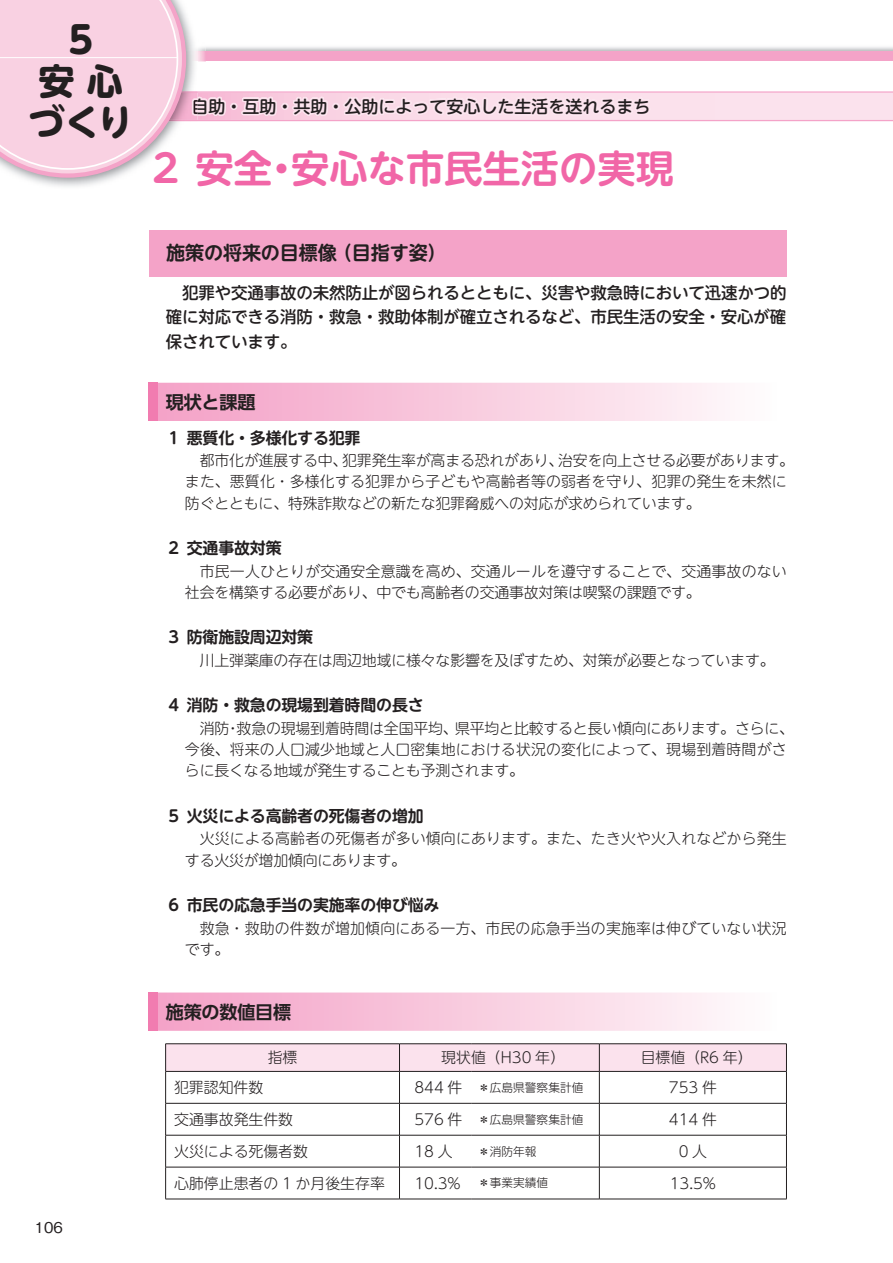
<style>
.page{position:relative;width:893px;height:1263px;background:#fff}
.page>*{position:absolute;margin:0;border:0;box-sizing:border-box;transform-origin:0 0}
.t1{font:700 38.25px "UD Shin M Go Pr 6 N De";color:#f166a7;scale:1.05 1}
.t2{font:700 37.2px "UD Shin M Go Pr 6 N";color:#231f20}
.t3{font:700 36.15px/41.4px "UD Shin M Go Pr 6 N";color:#231f20}
.t4{font:700 19.2px "UD Shin M Go Pr 6 N De";letter-spacing:-.01em;color:#231f20}
.t5{font:700 18px "UD Shin Go Pr 6 N De";letter-spacing:-.01em;color:#231f20}
.t6{font:500 16.95px "UD Shin M Go Pr 6 N";color:#231f20}
.t7{font:500 16.5px/24.5px "UD Shin M Go Pr 6 N";letter-spacing:-.01em;color:#231f20;text-align:justify}
.t8{font:700 15.9px "UD Shin M Go Pr 6 N De";letter-spacing:-.01em;color:#231f20}
.t9{font:300 14.85px/21.3px "UD Shin M Go Pr 6 N";color:#231f20}
.t10{font:500 14.85px "Gothic BBB Pro";color:#231f20}
.t11{font:300 11.7px "UD Shin M Go Pr 6 N";color:#231f20}
.s1{font-size:14.85px}
</style>
<div class="page">
<svg style="left:0;top:0;width:893px;height:178px"></svg>
<hr style="left:0;top:57px;width:177px;height:1px;background:#fff">
<div style="left:149px;top:230px;width:637px;height:46px;background:#f4a3c8"></div>
<svg style="left:157px;top:383px;width:568px;height:38px;background:#f8c8dd"></svg>
<svg style="left:157px;top:992px;width:568px;height:39px;background:#f8c9de"></svg>
<svg style="left:166px;top:1072px;width:620px;height:127px"></svg>
<hr style="left:165px;top:1043px;width:234px;height:1px;background:#231f20">
<hr style="left:399px;top:1043px;width:73px;height:1px;background:#231f20">
<hr style="left:472px;top:1043px;width:127px;height:1px;background:#231f20">
<hr style="left:599px;top:1043px;width:188px;height:1px;background:#231f20">
<svg style="left:165px;top:1044px;width:622px;height:27px;background:#f6dde8"></svg>
<hr style="left:165px;top:1071px;width:234px;height:1px;background:#231f20">
<hr style="left:165px;top:1071px;width:1px;height:32px;background:#231f20">
<hr style="left:399px;top:1071px;width:73px;height:1px;background:#231f20">
<hr style="left:399px;top:1071px;width:1px;height:32px;background:#231f20">
<hr style="left:472px;top:1071px;width:127px;height:1px;background:#231f20">
<hr style="left:599px;top:1071px;width:188px;height:1px;background:#231f20">
<hr style="left:599px;top:1071px;width:1px;height:32px;background:#231f20">
<hr style="left:786px;top:1071px;width:1px;height:32px;background:#231f20">
<hr style="left:165px;top:1103px;width:234px;height:1px;background:#231f20">
<hr style="left:165px;top:1103px;width:1px;height:32px;background:#231f20">
<hr style="left:399px;top:1103px;width:73px;height:1px;background:#231f20">
<hr style="left:399px;top:1103px;width:1px;height:32px;background:#231f20">
<hr style="left:472px;top:1103px;width:127px;height:1px;background:#231f20">
<hr style="left:599px;top:1103px;width:188px;height:1px;background:#231f20">
<hr style="left:599px;top:1103px;width:1px;height:32px;background:#231f20">
<hr style="left:786px;top:1103px;width:1px;height:32px;background:#231f20">
<hr style="left:165px;top:1135px;width:234px;height:1px;background:#231f20">
<hr style="left:165px;top:1135px;width:1px;height:32px;background:#231f20">
<hr style="left:399px;top:1135px;width:73px;height:1px;background:#231f20">
<hr style="left:399px;top:1135px;width:1px;height:32px;background:#231f20">
<hr style="left:472px;top:1135px;width:127px;height:1px;background:#231f20">
<hr style="left:599px;top:1135px;width:188px;height:1px;background:#231f20">
<hr style="left:599px;top:1135px;width:1px;height:32px;background:#231f20">
<hr style="left:786px;top:1135px;width:1px;height:32px;background:#231f20">
<hr style="left:165px;top:1167px;width:234px;height:1px;background:#231f20">
<hr style="left:165px;top:1167px;width:1px;height:32px;background:#231f20">
<hr style="left:399px;top:1167px;width:73px;height:1px;background:#231f20">
<hr style="left:399px;top:1167px;width:1px;height:32px;background:#231f20">
<hr style="left:472px;top:1167px;width:127px;height:1px;background:#231f20">
<hr style="left:599px;top:1167px;width:188px;height:1px;background:#231f20">
<hr style="left:599px;top:1167px;width:1px;height:32px;background:#231f20">
<hr style="left:786px;top:1167px;width:1px;height:32px;background:#231f20">
<hr style="left:165px;top:1199px;width:234px;height:1px;background:#231f20">
<hr style="left:399px;top:1199px;width:73px;height:1px;background:#231f20">
<hr style="left:472px;top:1199px;width:127px;height:1px;background:#231f20">
<hr style="left:599px;top:1199px;width:188px;height:1px;background:#231f20">
<div style="left:149px;top:383px;width:8px;height:38px;background:#f17cb0"></div>
<div style="left:149px;top:992px;width:8px;height:39px;background:#f17cb0"></div>
<h2 class="t2" style="left:62px;top:8px;width:39px">５</h2>
<h3 class="t3" style="left:28px;top:58px;width:106px">安 心づくり</h3>
<p class="t10" style="left:35px;top:1215px;width:30px">106</p>
<p class="t6" style="left:191px;top:92px;width:461px">自助・互助・共助・公助によって安心した生活を送れるまち</p>
<h1 class="t1" style="left:153px;top:135px;width:498px">2 安全・安心な市民生活の実現</h1>
<p class="t4" style="left:166px;top:237px;width:282px">施策の将来の目標像（目指す姿）</p>
<p class="t7" style="left:166px;top:279px;width:622px">　犯罪や交通事故の未然防止が図られるとともに、災害や救急時において迅速かつ的確に対応できる消防・救急・救助体制が確立されるなど、市民生活の安全・安心が確保されています。</p>
<p class="t5" style="left:166px;top:387px;width:91px">現状と課題</p>
<p class="t8" style="left:166px;top:424px;width:196px">１ 悪質化・多様化する犯罪</p>
<p class="t9" style="left:185px;top:449px;width:611px;text-indent:15px">都市化が進展する中、犯罪発生率が高まる恐れがあり、治安を向上させる必要があります。また、悪質化・多様化する犯罪から子どもや高齢者等の弱者を守り、犯罪の発生を未然に防ぐとともに、特殊詐欺などの新たな犯罪脅威への対応が求められています。</p>
<p class="t8" style="left:166px;top:534px;width:117px">２ 交通事故対策</p>
<p class="t9" style="left:185px;top:559px;width:603px;text-indent:15px">市民一人ひとりが交通安全意識を高め、交通ルールを遵守することで、交通事故のない社会を構築する必要があり、中でも高齢者の交通事故対策は喫緊の課題です。</p>
<p class="t8" style="left:166px;top:624px;width:149px">３ 防衛施設周辺対策</p>
<p class="t9" style="left:200px;top:649px;width:576px">川上弾薬庫の存在は周辺地域に様々な影響を及ぼすため、対策が必要となっています。</p>
<p class="t8" style="left:166px;top:692px;width:259px">４ 消防・救急の現場到着時間の長さ</p>
<p class="t9" style="left:185px;top:717px;width:611px;text-indent:15px">消防・救急の現場到着時間は全国平均、県平均と比較すると長い傾向にあります。さらに、今後、将来の人口減少地域と人口密集地における状況の変化によって、現場到着時間がさらに長くなる地域が発生することも予測されます。</p>
<p class="t8" style="left:166px;top:802px;width:259px">５ 火災による高齢者の死傷者の増加</p>
<p class="t9" style="left:185px;top:827px;width:603px;text-indent:15px">火災による高齢者の死傷者が多い傾向にあります。また、たき火や火入れなどから発生する火災が増加傾向にあります。</p>
<p class="t8" style="left:166px;top:892px;width:275px">６ 市民の応急手当の実施率の伸び悩み</p>
<p class="t9" style="left:185px;top:917px;width:603px;text-indent:15px">救急・救助の件数が増加傾向にある一方、市民の応急手当の実施率は伸びていない状況です。</p>
<p class="t5" style="left:166px;top:997px;width:127px">施策の数値目標</p>
<p class="t9" style="left:268px;top:1046px;width:31px">指標</p>
<p class="t9" style="left:441px;top:1046px;width:125px">現状値（H30 年）</p>
<p class="t9" style="left:641px;top:1046px;width:113px">目標値（R6 年）</p>
<p class="t9" style="left:174px;top:1076px;width:91px">犯罪認知件数</p>
<p class="t11" style="left:414px;top:1078px;width:171px"><span class="s1">844 件</span> ＊広島県警察集計値</p>
<p class="t9" style="left:669px;top:1076px;width:50px">753 件</p>
<p class="t9" style="left:174px;top:1108px;width:121px">交通事故発生件数</p>
<p class="t11" style="left:414px;top:1110px;width:171px"><span class="s1">576 件</span> ＊広島県警察集計値</p>
<p class="t9" style="left:669px;top:1108px;width:50px">414 件</p>
<p class="t9" style="left:174px;top:1140px;width:135px">火災による死傷者数</p>
<p class="t9" style="left:414px;top:1140px;width:40px">18 人</p>
<p class="t11" style="left:478px;top:1141px;width:60px">＊消防年報</p>
<p class="t9" style="left:679px;top:1140px;width:30px">0人</p>
<p class="t9" style="left:174px;top:1171px;width:212px">心肺停止患者の 1 か月後生存率</p>
<p class="t11" style="left:414px;top:1173px;width:135px"><span class="s1">10.3%</span> ＊事業実績値</p>
<p class="t9" style="left:670px;top:1171px;width:48px">13.5%</p>
</div>
